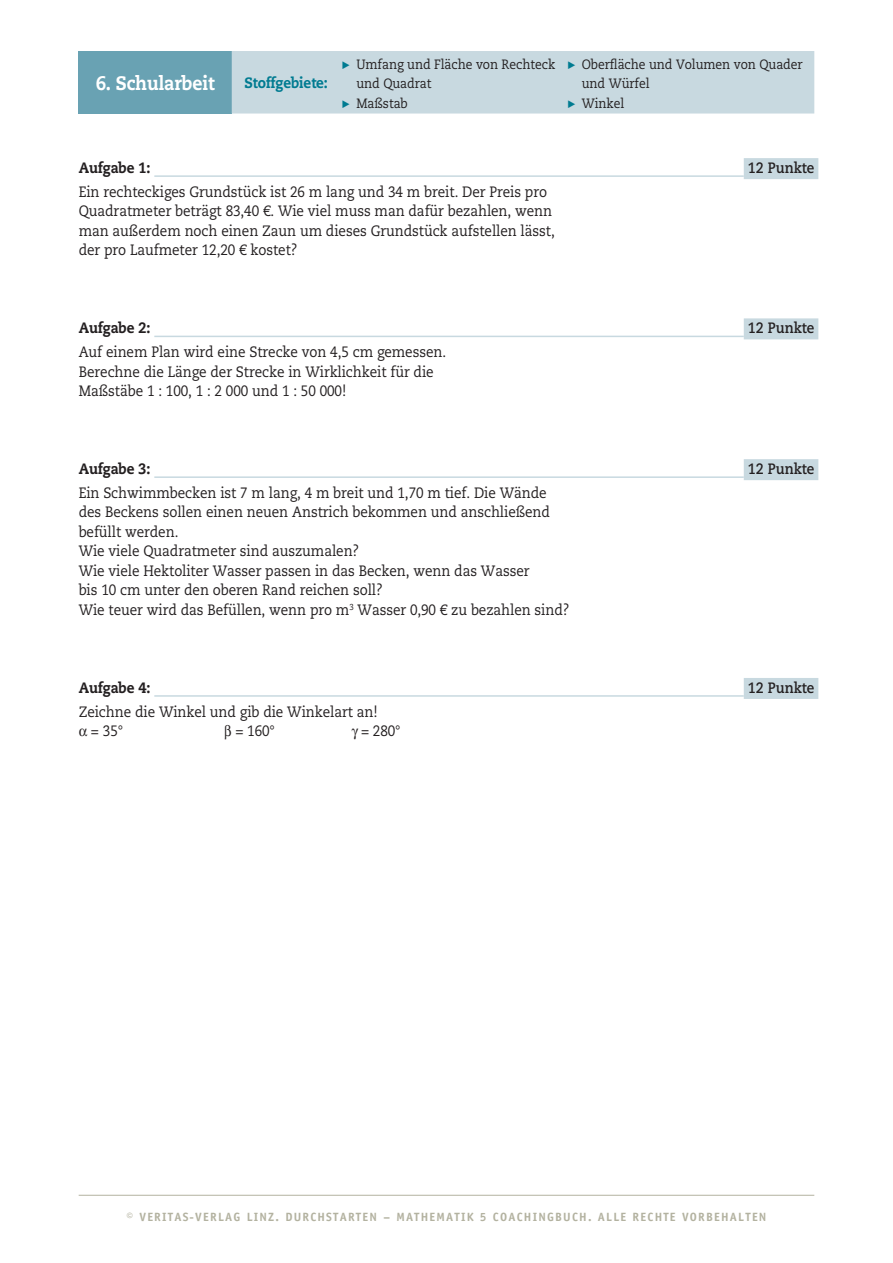
<style>
.page{position:relative;width:893px;height:1263px;background:#fff}
.page>*{position:absolute;margin:0;border:0;box-sizing:border-box;transform-origin:0 0}
.Über2{font:800 19.5px "Caecilia LT Std";letter-spacing:-.005em;color:#fff;scale:.9 1}
.Lauftext_Abst_1mm{font:15px/19.5px "Caecilia LT Std";letter-spacing:-.005em;color:#231f20;scale:.9 1}
.Lauftext{font:15px "Caecilia LT Std";letter-spacing:-.005em;color:#231f20;scale:.9 1}
.Lauftext-2{font:800 15px "Caecilia LT Std";letter-spacing:-.005em;color:#231f20;scale:.9 1}
.Lauftext-3{font:700 15px "Caecilia LT Std";letter-spacing:-.005em;color:#231f20;scale:.9 1}
.Lauftext-4{font:800 15px "Caecilia LT Std";letter-spacing:-.005em;color:#007b91;scale:.9 1}
.Lauftext_Stoffgebiet{font:13.5px/19.5px "Caecilia LT Std";letter-spacing:-.005em;color:#231f20;scale:.9 1}
.t1{font:700 12px "Officina Sans Std";letter-spacing:.1em;color:#b3b2a0}
.s1{color:#007b91}
</style>
<div class="page">
<hr style="left:79px;top:1195px;width:735px;height:1px;background:#b3b2a0">
<div style="left:79px;top:51px;width:153px;height:63px;background:#69a2b3"></div>
<div style="left:232px;top:51px;width:582px;height:63px;background:#c8d9e0"></div>
<hr style="left:154px;top:175px;width:590px;height:2px;background:#c8d9e0">
<div style="left:744px;top:158px;width:74px;height:21px;background:#c8d9e0"></div>
<hr style="left:154px;top:336px;width:590px;height:1px;background:#c8d9e0">
<div style="left:744px;top:318px;width:74px;height:21px;background:#c8d9e0"></div>
<hr style="left:154px;top:476px;width:590px;height:2px;background:#c8d9e0">
<div style="left:744px;top:459px;width:74px;height:21px;background:#c8d9e0"></div>
<hr style="left:154px;top:695px;width:590px;height:2px;background:#c8d9e0">
<div style="left:744px;top:678px;width:74px;height:21px;background:#c8d9e0"></div>
<p class="Über2" style="left:96px;top:71px;width:134px">6. Schularbeit</p>
<p class="Lauftext-4" style="left:244px;top:73px;width:94px">Stoffgebiete:</p>
<p class="Lauftext_Stoffgebiet" style="left:356px;top:54px;width:222px;text-indent:-14px"><span class="s1">▶</span> Umfang und Fläche von Rechteck und Quadrat</p>
<p class="Lauftext_Stoffgebiet" style="left:342px;top:93px;width:74px"><span class="s1">▶</span> Maßstab</p>
<p class="Lauftext_Stoffgebiet" style="left:582px;top:54px;width:247px;text-indent:-14px"><span class="s1">▶</span> Oberfläche und Volumen von Quader und Würfel</p>
<p class="Lauftext_Stoffgebiet" style="left:568px;top:93px;width:64px"><span class="s1">▶</span> Winkel</p>
<p class="Lauftext-2" style="left:79px;top:159px;width:81px">Aufgabe 1:</p>
<p class="Lauftext-3" style="left:748px;top:159px;width:75px">12 Punkte</p>
<p class="Lauftext_Abst_1mm" style="left:79px;top:182px;width:530px">Ein rechteckiges Grundstück ist 26 m lang und 34 m breit. Der Preis pro Quadratmeter beträgt 83,40 €. Wie viel muss man dafür bezahlen, wenn man außerdem noch einen Zaun um dieses Grundstück aufstellen lässt, der pro Laufmeter 12,20 € kostet?</p>
<p class="Lauftext-2" style="left:79px;top:319px;width:81px">Aufgabe 2:</p>
<p class="Lauftext-3" style="left:748px;top:319px;width:75px">12 Punkte</p>
<p class="Lauftext_Abst_1mm" style="left:79px;top:342px;width:410px">Auf einem Plan wird eine Strecke von 4,5 cm gemessen.<br>Berechne die Länge der Strecke in Wirklichkeit für die<br>Maßstäbe 1 : 100, 1 : 2 000 und 1 : 50 000!</p>
<p class="Lauftext-2" style="left:79px;top:460px;width:81px">Aufgabe 3:</p>
<p class="Lauftext-3" style="left:748px;top:460px;width:75px">12 Punkte</p>
<p class="Lauftext_Abst_1mm" style="left:79px;top:483px;width:525px">Ein Schwimmbecken ist 7 m lang, 4 m breit und 1,70 m tief. Die Wände des Beckens sollen einen neuen Anstrich bekommen und anschließend befüllt werden.</p>
<p class="Lauftext" style="left:79px;top:542px;width:313px">Wie viele Quadratmeter sind auszumalen?</p>
<p class="Lauftext" style="left:79px;top:562px;width:503px">Wie viele Hektoliter Wasser passen in das Becken, wenn das Wasser</p>
<p class="Lauftext" style="left:79px;top:581px;width:339px">bis 10 cm unter den oberen Rand reichen soll?</p>
<p class="Lauftext" style="left:79px;top:601px;width:547px">Wie teuer wird das Befüllen, wenn pro m<sup>3</sup> Wasser 0,90 € zu bezahlen sind?</p>
<p class="Lauftext-2" style="left:79px;top:678px;width:81px">Aufgabe 4:</p>
<p class="Lauftext-3" style="left:748px;top:679px;width:75px">12 Punkte</p>
<p class="Lauftext_Abst_1mm" style="left:79px;top:702px;width:334px">Zeichne die Winkel und gib die Winkelart an!</p>
<p class="Lauftext" style="left:91px;top:722px;width:37px">= 35°</p>
<p class="Lauftext" style="left:235px;top:722px;width:46px">= 160°</p>
<p class="Lauftext" style="left:361px;top:722px;width:46px">= 280°</p>
<p class="t1" style="left:126px;top:1209px;width:641px">© VERITAS-VERLAG LINZ. DURCHSTARTEN – MATHEMATIK 5 COACHINGBUCH. ALLE RECHTE VORBEHALTEN</p>
</div>
